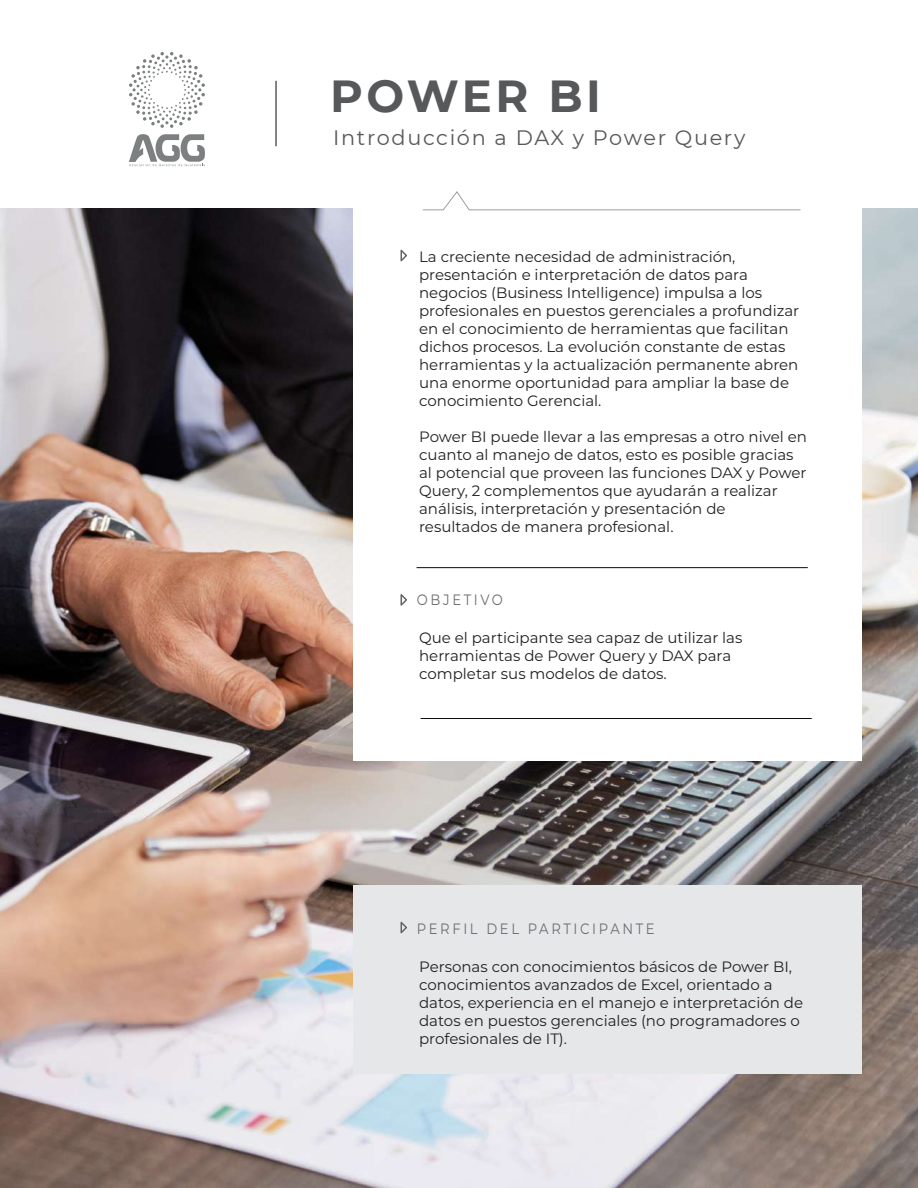
<style>
.page{position:relative;width:918px;height:1188px;background:#fff}
.page>*{position:absolute;margin:0;border:0;box-sizing:border-box;transform-origin:0 0}
.t1{font:700 44.85px "Montserrat";letter-spacing:.08em;color:#57585a}
.t2{font:20.85px "Montserrat";letter-spacing:.08em;color:#57585a}
.t3{font:15px/18px "Montserrat";color:#231f20}
.t4{font:15px "Montserrat";letter-spacing:.2em;color:#6c6d70;scale:.88 1}
</style>
<div class="page">
<img style="left:0;top:209px;width:918px;height:979px">
<div style="left:354px;top:886px;width:508px;height:188px;background:#e6e7e9"></div>
<div style="left:354px;top:148px;width:508px;height:613px;background:#fff"></div>
<svg style="left:422px;top:191px;width:379px;height:20px"></svg>
<svg style="left:400px;top:249px;width:7px;height:13px"></svg>
<svg style="left:400px;top:594px;width:7px;height:12px"></svg>
<svg style="left:129px;top:134px;width:76px;height:32px"></svg>
<svg style="left:129px;top:52px;width:76px;height:76px"></svg>
<hr style="left:276px;top:81px;width:1px;height:65px;background:#0c090d">
<hr style="left:417px;top:567px;width:390px;height:1px;background:#0c090d">
<hr style="left:421px;top:718px;width:390px;height:1px;background:#0c090d">
<svg style="left:400px;top:921px;width:7px;height:13px"></svg>
<h1 class="t1" style="left:330px;top:69px;width:272px">POWER BI</h1>
<h2 class="t2" style="left:333px;top:124px;width:414px">Introducción a DAX y Power Query</h2>
<p class="t3" style="left:419px;top:247px;width:382px">La creciente necesidad de administración, presentación e interpretación de datos para negocios (Business Intelligence) impulsa a los profesionales en puestos gerenciales a profundizar en el conocimiento de herramientas que facilitan dichos procesos. La evolución constante de estas herramientas y la actualización permanente abren una enorme oportunidad para ampliar la base de conocimiento Gerencial.</p>
<p class="t3" style="left:419px;top:427px;width:389px">Power BI puede llevar a las empresas a otro nivel en cuanto al manejo de datos, esto es posible gracias al potencial que proveen las funciones DAX y Power Query, 2 complementos que ayudarán a realizar análisis, interpretación y presentación de resultados de manera profesional.</p>
<p class="t4" style="left:417px;top:589px;width:99px">OBJETIVO</p>
<p class="t3" style="left:419px;top:629px;width:325px">Que el participante sea capaz de utilizar las herramientas de Power Query y DAX para completar sus modelos de datos.</p>
<p class="t4" style="left:417px;top:918px;width:272px">PERFIL DEL PARTICIPANTE</p>
<p class="t3" style="left:419px;top:957px;width:385px">Personas con conocimientos básicos de Power BI, conocimientos avanzados de Excel, orientado a datos, experiencia en el manejo e interpretación de datos en puestos gerenciales (no programadores o profesionales de IT).</p>
</div>
